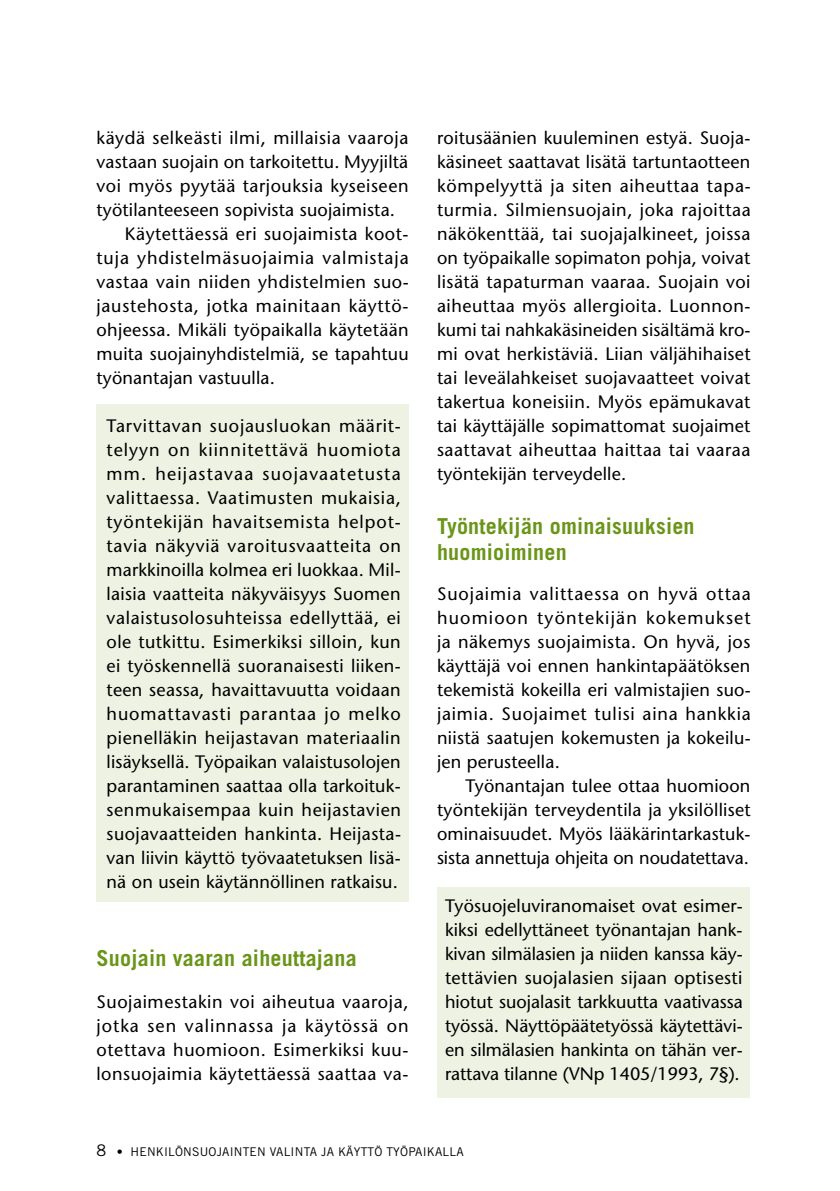
<style>
.page{position:relative;width:840px;height:1191px;background:#fff}
.page>*{position:absolute;margin:0;border:0;box-sizing:border-box;transform-origin:0 0}
.t1{font:700 22px/26px "Trade Gothic";letter-spacing:.01em;color:#6a9519}
.t2{font:18px/24px "Stone Sans";letter-spacing:.015em;color:#000;text-align:justify}
.t3{font:18px "Stone Sans";letter-spacing:.035em;color:#000}
.t4{font:18px "Stone Sans";letter-spacing:.05em;color:#000}
.t5{font:18px "Stone Sans";letter-spacing:.04em;color:#000}
.t6{font:12px "Trade Gothic";letter-spacing:.015em;color:#000}
.s1{font-size:16px}
</style>
<div class="page">
<div style="left:437px;top:887px;width:311px;height:211px;background:#edf2e3"></div>
<div style="left:96px;top:404px;width:312px;height:497px;background:#edf2e3"></div>
<p class="t3" style="left:96px;top:127px;width:313px">käydä selkeästi ilmi, millaisia vaaroja</p>
<p class="t2" style="left:96px;top:150px;width:313px">vastaan suojain on tarkoitettu. Myyjiltä</p>
<p class="t2" style="left:96px;top:174px;width:313px">voi myös pyytää tarjouksia kyseiseen</p>
<p class="t2" style="left:96px;top:198px;width:300px">työtilanteeseen sopivista suojaimista.</p>
<p class="t2" style="left:125px;top:222px;width:285px">Käytettäessä eri suojaimista koot-</p>
<p class="t4" style="left:96px;top:247px;width:313px">tuja yhdistelmäsuojaimia valmistaja</p>
<p class="t3" style="left:96px;top:271px;width:313px">vastaa vain niiden yhdistelmien suo-</p>
<p class="t5" style="left:96px;top:295px;width:313px">jaustehosta, jotka mainitaan käyttö-</p>
<p class="t2" style="left:96px;top:318px;width:313px">ohjeessa. Mikäli työpaikalla käytetään</p>
<p class="t2" style="left:96px;top:342px;width:313px">muita suojainyhdistelmiä, se tapahtuu</p>
<p class="t2" style="left:96px;top:366px;width:180px">työnantajan vastuulla.</p>
<p class="t2" style="left:106px;top:414px;width:296px">Tarvittavan suojausluokan määrit&shy;telyyn on kiinnitettävä huomiota mm. heijastavaa suojavaatetusta valittaessa. Vaatimusten mukaisia, työntekijän havaitsemista helpot&shy;tavia näkyviä varoitusvaatteita on markkinoilla kolmea eri luokkaa. Mil&shy;laisia vaatteita näkyväisyys Suomen valaistusolosuhteissa edellyttää, ei ole tutkittu. Esimerkiksi silloin, kun ei työskennellä suoranaisesti liiken&shy;teen seassa, havaittavuutta voidaan huomattavasti parantaa jo melko pienelläkin heijastavan materiaalin lisäyksellä. Työpaikan valaistusolojen parantaminen saattaa olla tarkoituk&shy;senmukaisempaa kuin heijastavien suojavaatteiden hankinta. Heijasta&shy;van liivin käyttö työvaatetuksen lisä&shy;nä on usein käytännöllinen ratkaisu.</p>
<p class="t1" style="left:96px;top:945px;width:261px">Suojain vaaran aiheuttajana</p>
<p class="t2" style="left:96px;top:990px;width:313px">Suojaimestakin voi aiheutua vaaroja, jotka sen valinnassa ja käytössä on otettava huomioon. Esimerkiksi kuu&shy;lonsuojaimia käytettäessä saattaa va-</p>
<p class="t2" style="left:437px;top:126px;width:315px">roitusäänien kuuleminen estyä. Suoja&shy;käsineet saattavat lisätä tartuntaotteen kömpelyyttä ja siten aiheuttaa tapa&shy;turmia. Silmiensuojain, joka rajoittaa näkökenttää, tai suojajalkineet, joissa on työpaikalle sopimaton pohja, voivat lisätä tapaturman vaaraa. Suojain voi aiheuttaa myös allergioita. Luonnon&shy;kumi tai nahkakäsineiden sisältämä kro&shy;mi ovat herkistäviä. Liian väljähihaiset tai leveälahkeiset suojavaatteet voivat takertua koneisiin. Myös epämukavat tai käyttäjälle sopimattomat suojaimet saattavat aiheuttaa haittaa tai vaaraa työntekijän terveydelle.</p>
<p class="t1" style="left:437px;top:513px;width:259px">Työntekijän ominaisuuksien huomioiminen</p>
<p class="t2" style="left:437px;top:582px;width:315px">Suojaimia valittaessa on hyvä ottaa huomioon työntekijän kokemukset ja näkemys suojaimista. On hyvä, jos käyttäjä voi ennen hankintapäätöksen tekemistä kokeilla eri valmistajien suo&shy;jaimia. Suojaimet tulisi aina hankkia niistä saatujen kokemusten ja kokeilu&shy;jen perusteella.</p>
<p class="t2" style="left:437px;top:774px;width:315px;text-indent:28px">Työnantajan tulee ottaa huomioon työntekijän terveydentila ja yksilölliset ominaisuudet. Myös lääkärintarkastuk&shy;sista annettuja ohjeita on noudatettava.</p>
<p class="t2" style="left:445px;top:894px;width:299px">Työsuojeluviranomaiset ovat esimer&shy;kiksi edellyttäneet työnantajan hank&shy;kivan silmälasien ja niiden kanssa käy&shy;tettävien suojalasien sijaan optisesti hiotut suojalasit tarkkuutta vaativassa työssä. Näyttöpäätetyössä käytettävi&shy;en silmälasien hankinta on tähän ver&shy;rattava tilanne (VNp 1405/1993, 7§).</p>
<p class="t6" style="left:96px;top:1144px;width:368px"><span class="s1">8</span> • HENKILÖNSUOJAINTEN VALINTA JA KÄYTTÖ TYÖPAIKALLA</p>
</div>
